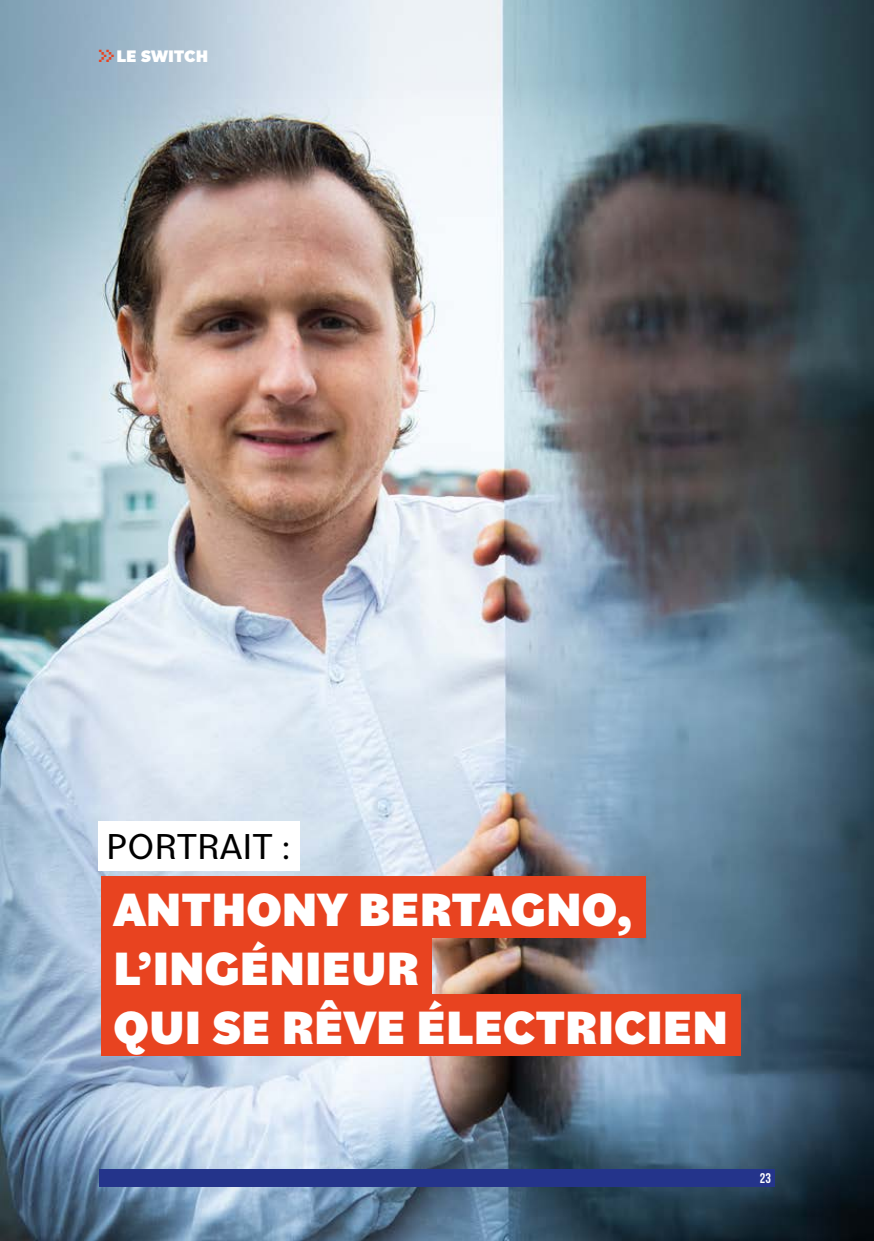
<style>
.page{position:relative;width:874px;height:1241px;background:#fff}
.page>*{position:absolute;margin:0;border:0;box-sizing:border-box;transform-origin:0 0}
.t1{font:900 49px/58.8px "Bilo";color:#fff}
.t2{font:37.8px "Bilo";color:#000}
.t3{font:900 17.5px "Bilo";color:#fff}
.t4{font:700 14px "Bebas Neue";color:#fff}
.s1{font-family:"Icon Bit One";font-weight:400;font-size:24.5px;color:#e84320}
</style>
<div class="page">
<img style="left:0;top:0;width:873px;height:1240px">
<div style="left:101px;top:876px;width:544px;height:61px;background:#e84320"></div>
<div style="left:101px;top:935px;width:330px;height:61px;background:#e84320"></div>
<div style="left:101px;top:994px;width:639px;height:61px;background:#e84320"></div>
<div style="left:98px;top:821px;width:201px;height:49px;background:#fff"></div>
<div style="left:99px;top:1168px;width:675px;height:18px;background:#24348b"></div>
<p class="t3" style="left:99px;top:44px;width:110px"><span class="s1">G</span>LE SWITCH</p>
<p class="t2" style="left:106px;top:820px;width:186px">PORTRAIT :</p>
<p class="t1" style="left:113px;top:878px;width:615px">ANTHONY BERTAGNO,<br>L’INGÉNIEUR<br>QUI SE RÊVE ÉLECTRICIEN</p>
<p class="t4" style="left:759px;top:1170px;width:13px">23</p>
</div>
